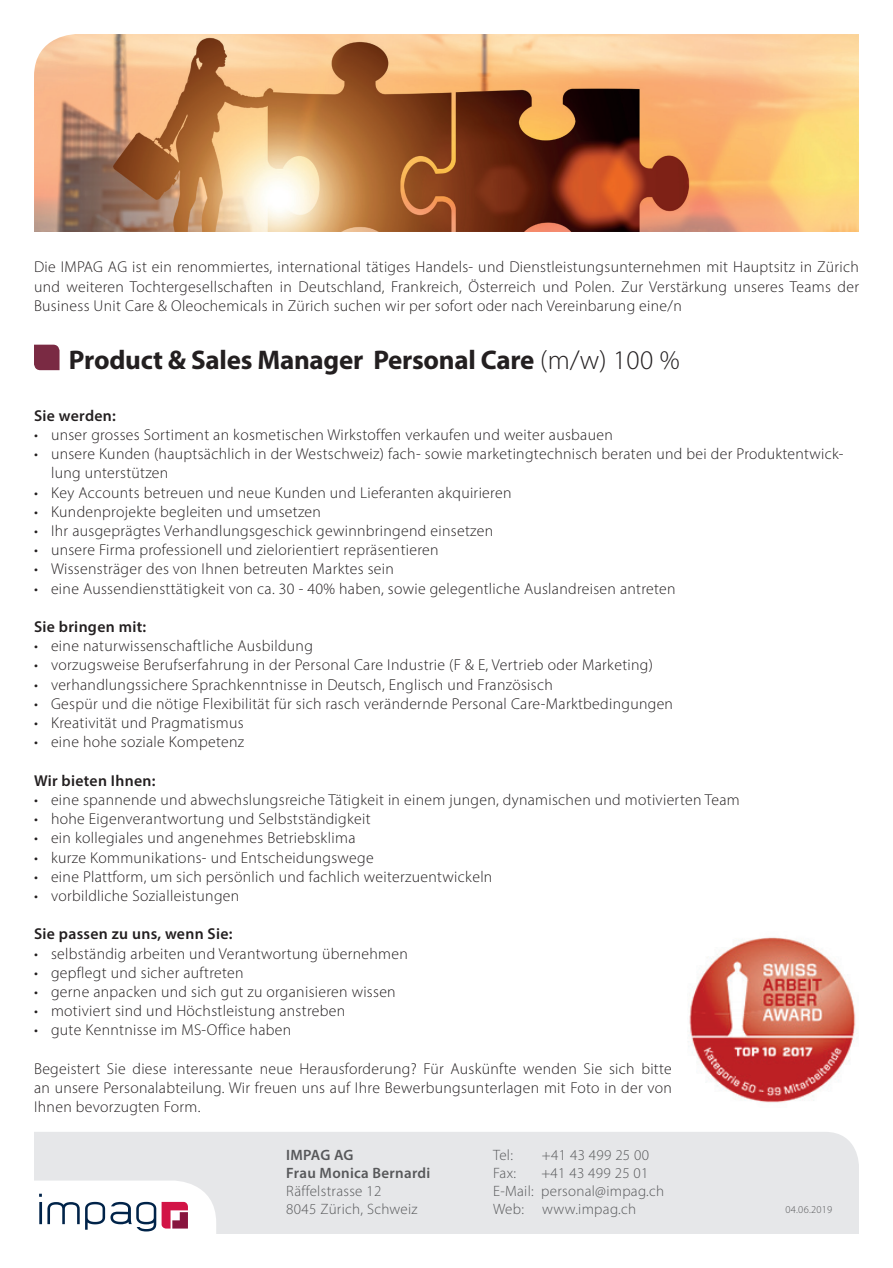
<style>
.page{position:relative;width:893px;height:1268px;background:#fff}
.page>*{position:absolute;margin:0;border:0;box-sizing:border-box;transform-origin:0 0}
.t1{font:700 27px "Myriad Pro";letter-spacing:-.01em;color:#231f20}
.t2{font:300 15.75px/19.2px "Myriad Pro";letter-spacing:.02em;color:#231f20;text-align:justify}
.t3{font:600 15.75px "Myriad Pro";letter-spacing:.02em;color:#231f20}
.t4{font:300 15px/18px "Myriad Pro";letter-spacing:.02em;color:#57585a}
.t5{font:600 15px/18px "Myriad Pro";letter-spacing:.02em;color:#57585a}
.t6{font:300 10.5px "Myriad Pro";letter-spacing:.02em;color:#57585a}
.s1{font-weight:300}
</style>
<div class="page">
<div style="left:34px;top:1132px;width:825px;height:101px;background:#e6e7e9"></div>
<svg style="left:34px;top:344px;width:26px;height:26px"></svg>
<img style="left:34px;top:34px;width:825px;height:198px">
<svg style="left:34px;top:1180px;width:182px;height:53px"></svg>
<img style="left:688px;top:937px;width:170px;height:166px">
<p class="t2" style="left:34px;top:257px;width:826px">Die IMPAG AG ist ein renommiertes, international tätiges Handels- und Dienstleistungsunternehmen mit Hauptsitz in Zürich und weiteren Tochtergesellschaften in Deutschland, Frankreich, Österreich und Polen. Zur Verstärkung unseres Teams der Business Unit Care &amp; Oleochemicals in Zürich suchen wir per sofort oder nach Vereinbarung eine/n</p>
<h1 class="t1" style="left:69px;top:342px;width:612px">Product &amp; Sales Manager Personal Care <span class="s1">(m/w) 100 %</span></h1>
<p class="t3" style="left:34px;top:405px;width:83px">Sie werden:</p>
<p class="t2" style="left:34px;top:425px;width:580px">• unser grosses Sortiment an kosmetischen Wirkstoffen verkaufen und weiter ausbauen</p>
<p class="t2" style="left:51px;top:444px;width:794px;text-indent:-17px">• unsere Kunden (hauptsächlich in der Westschweiz) fach- sowie marketingtechnisch beraten und bei der Produktentwick&shy;lung unterstützen</p>
<p class="t2" style="left:34px;top:482px;width:479px">• Key Accounts betreuen und neue Kunden und Lieferanten akquirieren</p>
<p class="t2" style="left:34px;top:501px;width:289px">• Kundenprojekte begleiten und umsetzen</p>
<p class="t2" style="left:34px;top:521px;width:461px">• Ihr ausgeprägtes Verhandlungsgeschick gewinnbringend einsetzen</p>
<p class="t2" style="left:34px;top:540px;width:406px">• unsere Firma professionell und zielorientiert repräsentieren</p>
<p class="t2" style="left:34px;top:559px;width:361px">• Wissensträger des von Ihnen betreuten Marktes sein</p>
<p class="t2" style="left:34px;top:578px;width:643px">• eine Aussendiensttätigkeit von ca. 30 - 40% haben, sowie gelegentliche Auslandreisen antreten</p>
<p class="t3" style="left:34px;top:616px;width:114px">Sie bringen mit:</p>
<p class="t2" style="left:34px;top:636px;width:280px">• eine naturwissenschaftliche Ausbildung</p>
<p class="t2" style="left:34px;top:655px;width:620px">• vorzugsweise Berufserfahrung in der Personal Care Industrie (F &amp; E, Vertrieb oder Marketing)</p>
<p class="t2" style="left:34px;top:674px;width:520px">• verhandlungssichere Sprachkenntnisse in Deutsch, Englisch und Französisch</p>
<p class="t2" style="left:34px;top:693px;width:641px">• Gespür und die nötige Flexibilität für sich rasch verändernde Personal Care-Marktbedingungen</p>
<p class="t2" style="left:34px;top:713px;width:211px">• Kreativität und Pragmatismus</p>
<p class="t2" style="left:34px;top:732px;width:212px">• eine hohe soziale Kompetenz</p>
<p class="t3" style="left:34px;top:770px;width:123px">Wir bieten Ihnen:</p>
<p class="t2" style="left:34px;top:789px;width:707px">• eine spannende und abwechslungsreiche Tätigkeit in einem jungen, dynamischen und motivierten Team</p>
<p class="t2" style="left:34px;top:809px;width:338px">• hohe Eigenverantwortung und Selbstständigkeit</p>
<p class="t2" style="left:34px;top:828px;width:323px">• ein kollegiales und angenehmes Betriebsklima</p>
<p class="t2" style="left:34px;top:847px;width:341px">• kurze Kommunikations- und Entscheidungswege</p>
<p class="t2" style="left:34px;top:866px;width:460px">• eine Plattform, um sich persönlich und fachlich weiterzuentwickeln</p>
<p class="t2" style="left:34px;top:885px;width:207px">• vorbildliche Sozialleistungen</p>
<p class="t3" style="left:34px;top:923px;width:200px">Sie passen zu uns, wenn Sie:</p>
<p class="t2" style="left:34px;top:943px;width:375px">• selbständig arbeiten und Verantwortung übernehmen</p>
<p class="t2" style="left:34px;top:962px;width:211px">• gepflegt und sicher auftreten</p>
<p class="t2" style="left:34px;top:981px;width:363px">• gerne anpacken und sich gut zu organisieren wissen</p>
<p class="t2" style="left:34px;top:1001px;width:313px">• motiviert sind und Höchstleistung anstreben</p>
<p class="t2" style="left:34px;top:1020px;width:259px">• gute Kenntnisse im MS-Office haben</p>
<p class="t2" style="left:34px;top:1058px;width:639px">Begeistert Sie diese interessante neue Herausforderung? Für Auskünfte wenden Sie sich bitte an unsere Personalabteilung. Wir freuen uns auf Ihre Bewerbungsunterlagen mit Foto in der von Ihnen bevorzugten Form.</p>
<p class="t5" style="left:286px;top:1145px;width:146px">IMPAG AG<br>Frau Monica Bernardi</p>
<p class="t4" style="left:286px;top:1181px;width:133px">Räffelstrasse 12<br>8045 Zürich, Schweiz</p>
<p class="t4" style="left:493px;top:1145px;width:21px">Tel:</p>
<p class="t4" style="left:542px;top:1145px;width:109px">+41 43 499 25 00</p>
<p class="t4" style="left:493px;top:1163px;width:24px">Fax:</p>
<p class="t4" style="left:493px;top:1163px;width:173px;text-indent:48px">+41 43 499 25 01<br>E-Mail: personal@impag.ch<br>Web: www.impag.ch</p>
<p class="t6" style="left:786px;top:1203px;width:48px">04.06.2019</p>
</div>
